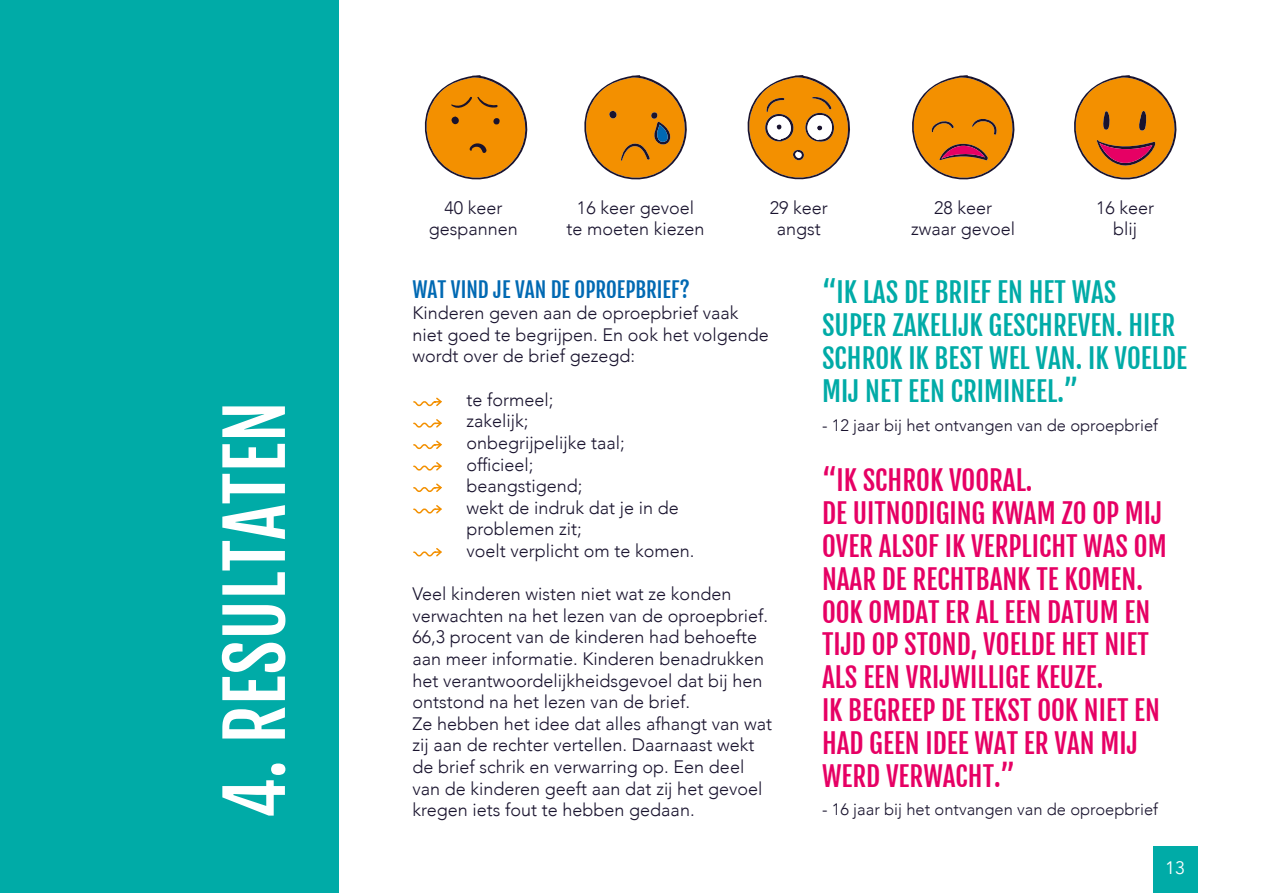
<style>
.page{position:relative;width:1263px;height:893px;background:#fff}
.page>*{position:absolute;margin:0;border:0;box-sizing:border-box;transform-origin:0 0}
.t1{font:75px "Fjalla One";color:#fff}
.t2{font:27px/33px "Fjalla One";color:#e60064}
.t3{font:27px/33px "Fjalla One";color:#00aba7}
.t4{font:21px "Fjalla One";color:#0069b3}
.t5{font:300 18px/21.6px "Avenir";color:#19132e;text-align:center}
.t6{font:18px "Avenir";color:#fff}
.t7{font:300 16.5px "Avenir";color:#19132e}
</style>
<div class="page">
<div style="left:0;top:0;width:338px;height:893px;background:#00aba7"></div>
<svg style="left:413px;top:440px;width:29px;height:10px"></svg>
<svg style="left:413px;top:419px;width:29px;height:9px"></svg>
<svg style="left:413px;top:397px;width:29px;height:10px"></svg>
<svg style="left:413px;top:462px;width:29px;height:9px"></svg>
<svg style="left:413px;top:483px;width:29px;height:9px"></svg>
<svg style="left:413px;top:505px;width:29px;height:9px"></svg>
<svg style="left:413px;top:548px;width:29px;height:9px"></svg>
<svg style="left:747px;top:75px;width:103px;height:105px"></svg>
<svg style="left:584px;top:75px;width:103px;height:105px"></svg>
<svg style="left:912px;top:75px;width:103px;height:105px"></svg>
<svg style="left:424px;top:75px;width:104px;height:105px"></svg>
<svg style="left:1074px;top:75px;width:103px;height:105px"></svg>
<div style="left:1153px;top:846px;width:44px;height:47px;background:#00aba7"></div>
<h1 class="t1" style="left:209px;top:819px;width:419px;rotate:-90deg">4. RESULTATEN</h1>
<p class="t5" style="left:429px;top:197px;width:91px">40 keer gespannen</p>
<p class="t5" style="left:566px;top:197px;width:140px">16 keer gevoel<br>te moeten kiezen</p>
<p class="t5" style="left:770px;top:197px;width:60px">29 keer angst</p>
<p class="t5" style="left:911px;top:197px;width:106px">28 keer zwaar gevoel</p>
<p class="t5" style="left:1096px;top:197px;width:60px">16 keer blij</p>
<p class="t4" style="left:412px;top:276px;width:279px">WAT VIND JE VAN DE OPROEPBRIEF?</p>
<p class="t5" style="left:412px;top:302px;width:358px;text-align:left">Kinderen geven aan de oproepbrief vaak niet goed te begrijpen. En ook het volgende wordt over de brief gezegd:</p>
<p class="t5" style="left:466px;top:389px;width:230px;text-align:left">te formeel;<br>zakelijk;<br>onbegrijpelijke taal; officieel;<br>beangstigend;<br>wekt de indruk dat je in de problemen zit;<br>voelt verplicht om te komen.</p>
<p class="t5" style="left:412px;top:583px;width:361px;text-align:left">Veel kinderen wisten niet wat ze konden verwachten na het lezen van de oproepbrief.<br>66,3 procent van de kinderen had behoefte aan meer informatie. Kinderen benadrukken het verantwoordelijkheidsgevoel dat bij hen ontstond na het lezen van de brief.<br>Ze hebben het idee dat alles afhangt van wat zij aan de rechter vertellen. Daarnaast wekt de brief schrik en verwarring op. Een deel van de kinderen geeft aan dat zij het gevoel</p>
<p class="t5" style="left:412px;top:799px;width:284px">kregen iets fout te hebben gedaan.</p>
<h2 class="t3" style="left:822px;top:276px;width:366px">“IK LAS DE BRIEF EN HET WAS<br>SUPER ZAKELIJK GESCHREVEN. HIER<br>SCHROK IK BEST WEL VAN. IK VOELDE<br>MIJ NET EEN CRIMINEEL.”</h2>
<p class="t7" style="left:822px;top:415px;width:338px">- 12 jaar bij het ontvangen van de oproepbrief</p>
<p class="t2" style="left:822px;top:463px;width:346px">“IK SCHROK VOORAL.<br>DE UITNODIGING KWAM ZO OP MIJ<br>OVER ALSOF IK VERPLICHT WAS OM<br>NAAR DE RECHTBANK TE KOMEN.<br>OOK OMDAT ER AL EEN DATUM EN<br>TIJD OP STOND, VOELDE HET NIET<br>ALS EEN VRIJWILLIGE KEUZE.<br>IK BEGREEP DE TEKST OOK NIET EN<br>HAD GEEN IDEE WAT ER VAN MIJ<br>WERD VERWACHT.”</p>
<p class="t7" style="left:822px;top:799px;width:338px">- 16 jaar bij het ontvangen van de oproepbrief</p>
<p class="t6" style="left:1165px;top:857px;width:22px">13</p>
</div>
